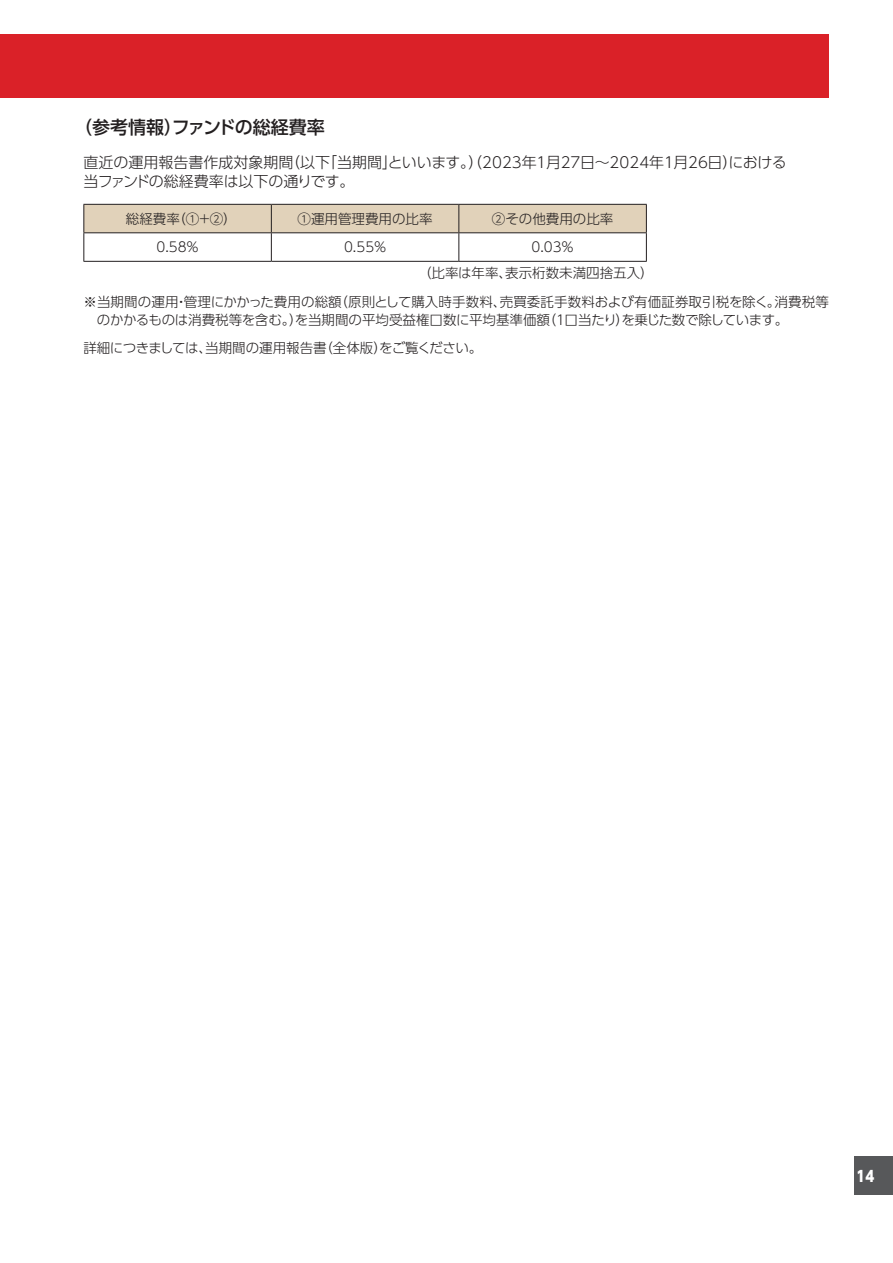
<style>
.page{position:relative;width:893px;height:1263px;background:#fff}
.page>*{position:absolute;margin:0;border:0;box-sizing:border-box;transform-origin:0 0}
.t1{font:500 18px "UD Shin Go Pro";color:#231f20}
.t2{font:300 15px/18.8px "UD Shin Go Pro";color:#231f20}
.t3{font:800 15px "UD Shin Go Pro";color:#fff;scale:.9 1}
.t4{font:300 13.5px/26.2px "UD Shin Go Pro";color:#231f20}
</style>
<div class="page">
<div style="left:855px;top:1157px;width:38px;height:38px;background:#57585a"></div>
<svg style="left:83px;top:204px;width:564px;height:57px"></svg>
<hr style="left:83px;top:261px;width:188px;height:1px;background:#231f20">
<hr style="left:271px;top:261px;width:188px;height:1px;background:#231f20">
<hr style="left:459px;top:261px;width:188px;height:1px;background:#231f20">
<div style="left:0;top:34px;width:823px;height:64px;background:#da2128"></div>
<hr style="left:825px;top:34px;width:4px;height:64px;background:#da2128">
<h1 class="t1" style="left:74px;top:113px;width:252px">（参考情報）ファンドの総経費率</h1>
<p class="t2" style="left:83px;top:153px;width:705px">直近の運用報告書作成対象期間（以下「当期間」といいます。）（2023年１月27日～2024年１月26日）における当ファンドの総経費率は以下の通りです。</p>
<p class="t4" style="left:126px;top:205px;width:112px">総経費率（①＋②）</p>
<p class="t4" style="left:298px;top:205px;width:137px">①運用管理費用の比率</p>
<p class="t4" style="left:492px;top:205px;width:123px">②その他費用の比率</p>
<p class="t4" style="left:157px;top:233px;width:44px">0.58％</p>
<p class="t4" style="left:344px;top:233px;width:44px">0.55％</p>
<p class="t4" style="left:418px;top:233px;width:237px;text-indent:114px">0.03％<br>（比率は年率、表示桁数未満四捨五入）</p>
<p class="t4" style="left:97px;top:292px;width:733px;line-height:18px;text-indent:-14px">※当期間の運用・管理にかかった費用の総額（原則として購入時手数料、売買委託手数料および有価証券取引税を除く。消費税等のかかるものは消費税等を含む。）を当期間の平均受益権口数に平均基準価額（１口当たり）を乗じた数で除しています。</p>
<p class="t4" style="left:83px;top:335px;width:400px">詳細につきましては、当期間の運用報告書（全体版）をご覧ください。</p>
<p class="t3" style="left:856px;top:1163px;width:21px">14</p>
</div>
